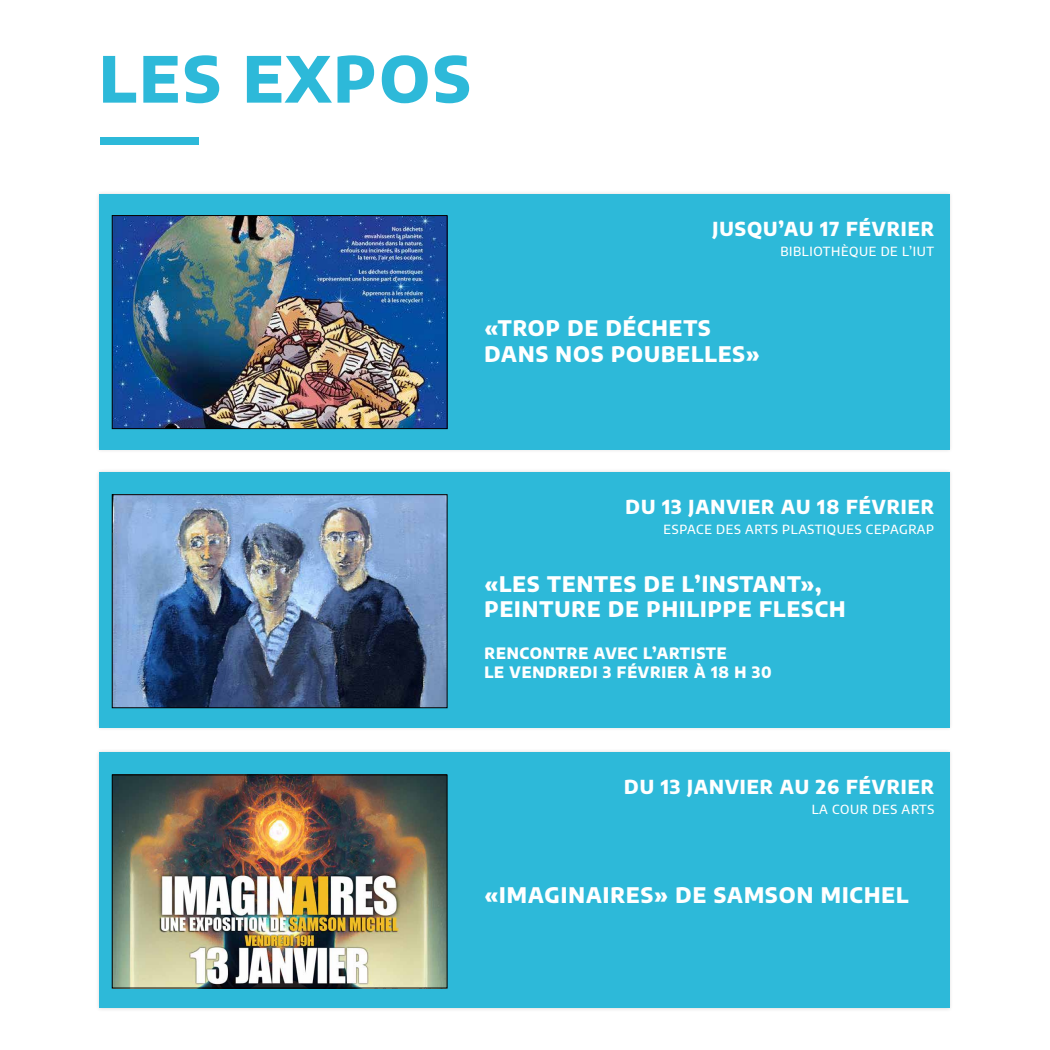
<style>
.page{position:relative;width:1050px;height:1050px;background:#fff}
.page>*{position:absolute;margin:0;border:0;box-sizing:border-box;transform-origin:0 0}
.t1{font:800 63.18px "Encode Sans";letter-spacing:.05em;color:#2db9d9}
.t2{font:800 21.09px/25.3px "Encode Sans";letter-spacing:.05em;color:#fff}
.t3{font:800 18.9px "Encode Sans";letter-spacing:.05em;color:#fff}
.t4{font:800 15.4px/18.5px "Encode Sans";letter-spacing:.05em;color:#fff}
.t5{font:500 12.6px "Encode Sans";letter-spacing:.05em;color:#fff}
</style>
<div class="page">
<div style="left:100px;top:137px;width:99px;height:8px;background:#2db9d9"></div>
<div style="left:95px;top:748px;width:858px;height:264px;background:#000;opacity:.15"></div>
<div style="left:99px;top:753px;width:850px;height:255px;background:#2db9d9"></div>
<div style="left:95px;top:468px;width:858px;height:264px;background:#f7f7f7"></div>
<div style="left:99px;top:472px;width:850px;height:256px;background:#2db9d9"></div>
<div style="left:95px;top:190px;width:858px;height:264px;background:#f7f7f7"></div>
<div style="left:99px;top:194px;width:850px;height:256px;background:#2db9d9"></div>
<img style="left:114px;top:496px;width:331px;height:210px">
<div style="left:112px;top:494px;width:335px;height:214px;border:1px solid #000"></div>
<img style="left:114px;top:777px;width:331px;height:209px">
<div style="left:112px;top:775px;width:335px;height:213px;border:1px solid #000"></div>
<img style="left:114px;top:217px;width:331px;height:210px">
<div style="left:112px;top:215px;width:335px;height:214px;border:1px solid #000"></div>
<h1 class="t1" style="left:99px;top:30px;width:373px">LES EXPOS</h1>
<p class="t3" style="left:713px;top:214px;width:223px">JUSQU’AU 17 FÉVRIER</p>
<p class="t5" style="left:781px;top:242px;width:155px">BIBLIOTHÈQUE DE L’IUT</p>
<p class="t2" style="left:484px;top:314px;width:277px">«TROP DE DÉCHETS<br>DANS NOS POUBELLES»</p>
<p class="t3" style="left:626px;top:492px;width:310px">DU 13 JANVIER AU 18 FÉVRIER</p>
<p class="t5" style="left:664px;top:520px;width:272px">ESPACE DES ARTS PLASTIQUES CEPAGRAP</p>
<p class="t2" style="left:484px;top:570px;width:363px">«LES TENTES DE L’INSTANT»,<br>PEINTURE DE PHILIPPE FLESCH</p>
<p class="t4" style="left:484px;top:643px;width:289px">RENCONTRE AVEC L’ARTISTE<br>LE VENDREDI 3 FÉVRIER À 18 H 30</p>
<p class="t3" style="left:624px;top:772px;width:312px">DU 13 JANVIER AU 26 FÉVRIER</p>
<p class="t5" style="left:812px;top:800px;width:124px">LA COUR DES ARTS</p>
<p class="t2" style="left:484px;top:881px;width:425px">«IMAGINAIRES» DE SAMSON MICHEL</p>
</div>
